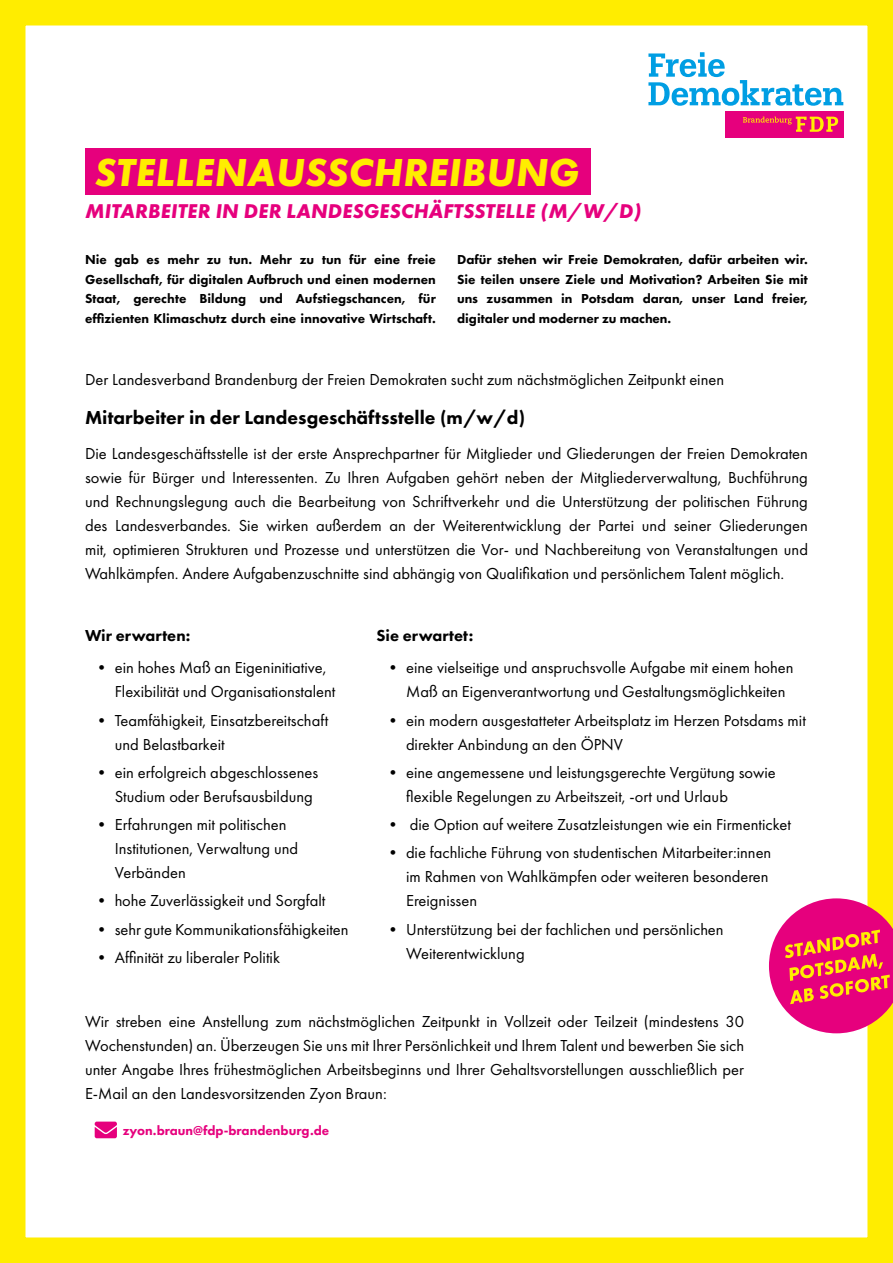
<style>
.page{position:relative;width:893px;height:1263px;background:#fff}
.page>*{position:absolute;margin:0;border:0;box-sizing:border-box;transform-origin:0 0}
.t1{font:italic 700 40.5px "Futura PT";letter-spacing:.01em;color:#ffed00}
.t2{font:italic 700 20.7px "Futura PT";letter-spacing:.01em;color:#e6007d}
.t3{font:800 19.5px "Futura PT";color:#000}
.t4{font:16.5px/24px "Futura PT";color:#000}
.t5{font:800 16.5px "Futura PT";color:#000}
.t6{font:800 13.5px/19.5px "Futura PT";color:#000;text-align:justify}
.t7{font:800 13.5px "Futura PT";color:#e6007d}
</style>
<div class="page">
<div style="left:0;top:0;width:893px;height:1263px;border:26px solid #ffed00"></div>
<div style="left:85px;top:149px;width:506px;height:46px;background:#e6007d"></div>
<svg style="left:95px;top:1121px;width:22px;height:17px"></svg>
<svg style="left:769px;top:898px;width:124px;height:135px;background:#ed497a"></svg>
<svg style="left:648px;top:52px;width:195px;height:54px"></svg>
<div style="left:725px;top:111px;width:118px;height:27px;background:#e6007d"></div>
<svg style="left:743px;top:117px;width:95px;height:15px"></svg>
<h1 class="t1" style="left:95px;top:147px;width:486px">STELLENAUSSCHREIBUNG</h1>
<p class="t2" style="left:85px;top:198px;width:558px">MITARBEITER IN DER LANDESGESCHÄFTSSTELLE (M/W/D)</p>
<p class="t6" style="left:85px;top:250px;width:352px">Nie gab es mehr zu tun. Mehr zu tun für eine freie Gesellschaft, für digitalen Aufbruch und einen modernen Staat, gerechte Bildung und Aufstiegschancen, für effizienten Klimaschutz durch eine innovative Wirtschaft.</p>
<p class="t6" style="left:457px;top:250px;width:352px">Dafür stehen wir Freie Demokraten, dafür arbeiten wir.<br>Sie teilen unsere Ziele und Motivation? Arbeiten Sie mit uns zusammen in Potsdam daran, unser Land freier, digitaler und moderner zu machen.</p>
<p class="t4" style="left:85px;top:368px;width:641px">Der Landesverband Brandenburg der Freien Demokraten sucht zum nächstmöglichen Zeitpunkt einen</p>
<p class="t3" style="left:85px;top:406px;width:442px">Mitarbeiter in der Landesgeschäftsstelle (m/w/d)</p>
<p class="t4" style="left:85px;top:442px;width:724px;text-align:justify">Die Landesgeschäftsstelle ist der erste Ansprechpartner für Mitglieder und Gliederungen der Freien Demokraten sowie für Bürger und Interessenten. Zu Ihren Aufgaben gehört neben der Mitgliederverwaltung, Buchführung und Rechnungslegung auch die Bearbeitung von Schriftverkehr und die Unterstützung der politischen Führung des Landesverbandes. Sie wirken außerdem an der Weiterentwicklung der Partei und seiner Gliederungen mit, optimieren Strukturen und Prozesse und unterstützen die Vor- und Nachbereitung von Veranstaltungen und Wahlkämpfen. Andere Aufgabenzuschnitte sind abhängig von Qualifikation und persönlichem Talent möglich.</p>
<p class="t5" style="left:85px;top:625px;width:107px">Wir erwarten:</p>
<p class="t4" style="left:115px;top:656px;width:222px;text-indent:-21px">• ein hohes Maß an Eigeninitiative,<br>Flexibilität und Organisationstalent</p>
<p class="t4" style="left:115px;top:708px;width:215px;text-indent:-21px">• Teamfähigkeit, Einsatzbereitschaft und Belastbarkeit</p>
<p class="t4" style="left:115px;top:760px;width:205px;text-indent:-21px">• ein erfolgreich abgeschlossenes<br>Studium oder Berufsausbildung</p>
<p class="t4" style="left:115px;top:812px;width:185px;text-indent:-21px">• Erfahrungen mit politischen<br>Institutionen, Verwaltung und<br>Verbänden</p>
<p class="t4" style="left:94px;top:889px;width:233px">• hohe Zuverlässigkeit und Sorgfalt</p>
<p class="t4" style="left:94px;top:917px;width:257px">• sehr gute Kommunikationsfähigkeiten</p>
<p class="t4" style="left:94px;top:945px;width:188px">• Affinität zu liberaler Politik</p>
<p class="t5" style="left:376px;top:625px;width:98px">Sie erwartet:</p>
<p class="t4" style="left:406px;top:656px;width:389px;text-indent:-21px">• eine vielseitige und anspruchsvolle Aufgabe mit einem hohen<br>Maß an Eigenverantwortung und Gestaltungsmöglichkeiten</p>
<p class="t4" style="left:406px;top:708px;width:401px;text-indent:-21px">• ein modern ausgestatteter Arbeitsplatz im Herzen Potsdams mit direkter Anbindung an den ÖPNV</p>
<p class="t4" style="left:406px;top:760px;width:371px;text-indent:-21px">• eine angemessene und leistungsgerechte Vergütung sowie flexible Regelungen zu Arbeitszeit, -ort und Urlaub</p>
<p class="t4" style="left:385px;top:812px;width:408px">• die Option auf weitere Zusatzleistungen wie ein Firmenticket</p>
<p class="t4" style="left:406px;top:841px;width:367px;text-indent:-21px">• die fachliche Führung von studentischen Mitarbeiter:innen im Rahmen von Wahlkämpfen oder weiteren besonderen<br>Ereignissen</p>
<p class="t4" style="left:406px;top:917px;width:319px;text-indent:-21px">• Unterstützung bei der fachlichen und persönlichen<br>Weiterentwicklung</p>
<p class="t4" style="left:85px;top:1009px;width:661px;text-align:justify">Wir streben eine Anstellung zum nächstmöglichen Zeitpunkt in Vollzeit oder Teilzeit (mindestens 30<br>Wochenstunden) an. Überzeugen Sie uns mit Ihrer Persönlichkeit und Ihrem Talent und bewerben Sie sich unter Angabe Ihres frühestmöglichen Arbeitsbeginns und Ihrer Gehaltsvorstellungen ausschließlich per E-Mail an den Landesvorsitzenden Zyon Braun:</p>
<p class="t7" style="left:123px;top:1122px;width:208px">zyon.braun@fdp-brandenburg.de</p>
</div>
